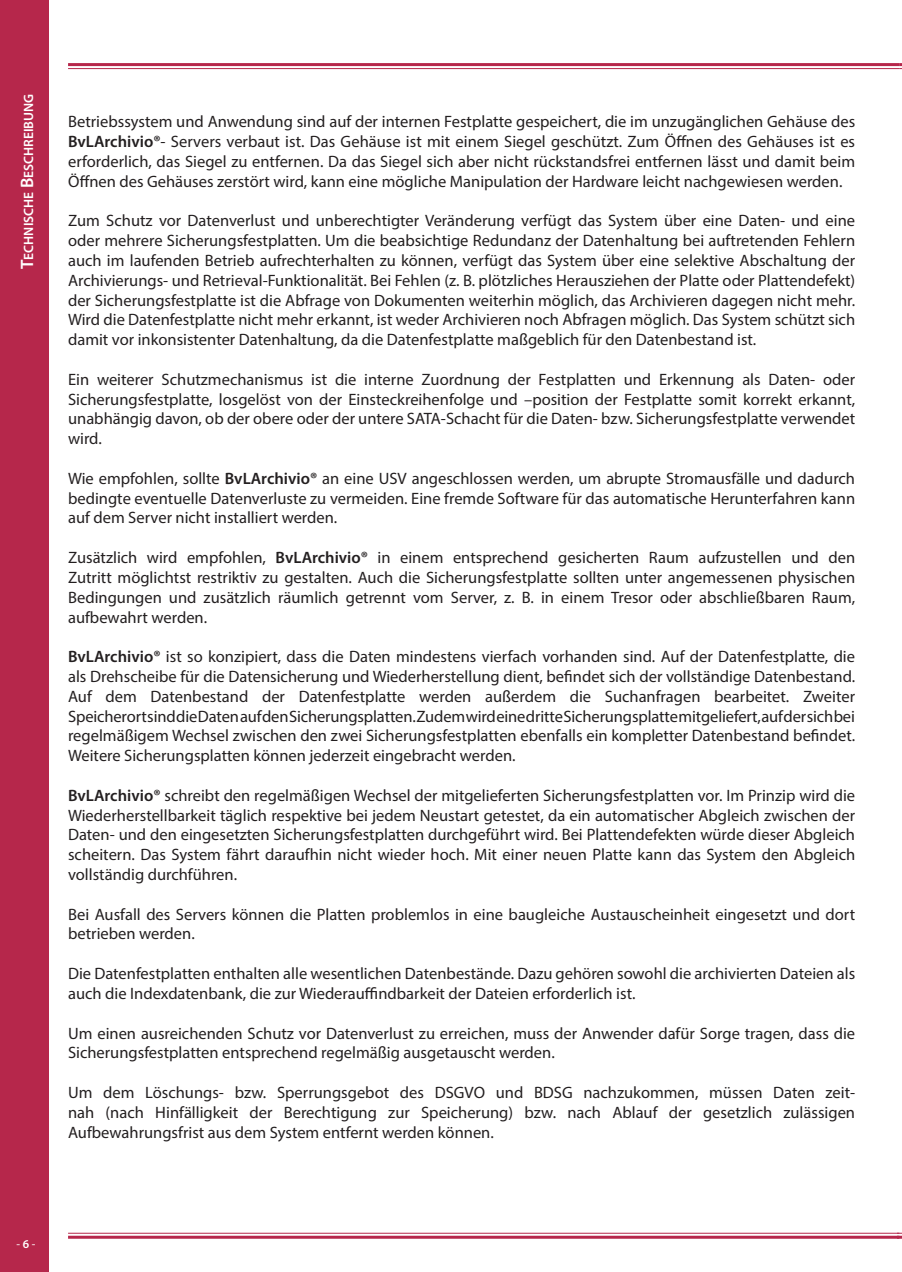
<style>
.page{position:relative;width:902px;height:1272px;background:#fff}
.page>*{position:absolute;margin:0;border:0;box-sizing:border-box;transform-origin:0 0}
.t1{font:16.5px/19.8px "Myriad Pro";color:#231f20;text-align:justify}
.t2{font:600 13.5px "Myriad Pro";color:#fff}
.t3{font:12px "Myriad Pro";color:#fff}
.s1{font-size:18px}
.s2{font-weight:600}
</style>
<div class="page">
<div style="left:0;top:0;width:48px;height:1271px;background:#b6274b"></div>
<hr style="left:68px;top:63px;width:831px;height:3px;background:#b6274b">
<hr style="left:68px;top:68px;width:831px;height:1px;background:#b6274b">
<hr style="left:68px;top:1232px;width:831px;height:1px;background:#b6274b">
<hr style="left:68px;top:1235px;width:831px;height:3px;background:#b6274b">
<svg style="left:896px;top:1232px;width:5px;height:6px"></svg>
<p class="t2" style="left:20px;top:269px;width:177px;rotate:-90deg"><span class="s1">T</span>echnische <span class="s1">B</span>eschreibung</p>
<p class="t1" style="left:68px;top:111px;width:788px">Betriebssystem und Anwendung sind auf der internen Festplatte gespeichert, die im unzugänglichen Gehäuse des <span class="s2">BvLArchivio®</span>- Servers verbaut ist. Das Gehäuse ist mit einem Siegel geschützt. Zum Öffnen des Gehäuses ist es erforderlich, das Siegel zu entfernen. Da das Siegel sich aber nicht rückstandsfrei entfernen lässt und damit beim Öffnen des Gehäuses zerstört wird, kann eine mögliche Manipulation der Hardware leicht nachgewiesen werden.</p>
<p class="t1" style="left:68px;top:210px;width:788px">Zum Schutz vor Datenverlust und unberechtigter Veränderung verfügt das System über eine Daten- und eine oder mehrere Sicherungsfestplatten. Um die beabsichtige Redundanz der Datenhaltung bei auftretenden Fehlern auch im laufenden Betrieb aufrechterhalten zu können, verfügt das System über eine selektive Abschaltung der Archivierungs- und Retrieval-Funktionalität. Bei Fehlen (z. B. plötzliches Herausziehen der Platte oder Plattendefekt) der Sicherungsfestplatte ist die Abfrage von Dokumenten weiterhin möglich, das Archivieren dagegen nicht mehr.<br>Wird die Datenfestplatte nicht mehr erkannt, ist weder Archivieren noch Abfragen möglich. Das System schützt sich damit vor inkonsistenter Datenhaltung, da die Datenfestplatte maßgeblich für den Datenbestand ist.</p>
<p class="t1" style="left:68px;top:369px;width:788px">Ein weiterer Schutzmechanismus ist die interne Zuordnung der Festplatten und Erkennung als Daten- oder Sicherungsfestplatte, losgelöst von der Einsteckreihenfolge und –position der Festplatte somit korrekt erkannt, unabhängig davon, ob der obere oder der untere SATA-Schacht für die Daten- bzw. Sicherungsfestplatte verwendet wird.</p>
<p class="t1" style="left:68px;top:468px;width:788px">Wie empfohlen, sollte <span class="s2">BvLArchivio®</span> an eine USV angeschlossen werden, um abrupte Stromausfälle und dadurch bedingte eventuelle Datenverluste zu vermeiden. Eine fremde Software für das automatische Herunterfahren kann auf dem Server nicht installiert werden.</p>
<p class="t1" style="left:68px;top:547px;width:788px">Zusätzlich wird empfohlen, <span class="s2">BvLArchivio®</span> in einem entsprechend gesicherten Raum aufzustellen und den Zutritt möglichtst restriktiv zu gestalten. Auch die Sicherungsfestplatte sollten unter angemessenen physischen Bedingungen und zusätzlich räumlich getrennt vom Server, z. B. in einem Tresor oder abschließbaren Raum, aufbewahrt werden.</p>
<p class="t1" style="left:68px;top:646px;width:788px"><span class="s2">BvLArchivio®</span> ist so konzipiert, dass die Daten mindestens vierfach vorhanden sind. Auf der Datenfestplatte, die als Drehscheibe für die Datensicherung und Wiederherstellung dient, befindet sich der vollständige Datenbestand.<br>Auf dem Datenbestand der Datenfestplatte werden außerdem die Suchanfragen bearbeitet. Zweiter Speicherort sind die Daten auf den Sicherungsplatten. Zudem wird eine dritte Sicherungsplatte mitgeliefert, auf der sich bei regelmäßigem Wechsel zwischen den zwei Sicherungsfestplatten ebenfalls ein kompletter Datenbestand befindet.<br>Weitere Sicherungsplatten können jederzeit eingebracht werden.</p>
<p class="t1" style="left:68px;top:785px;width:788px"><span class="s2">BvLArchivio®</span> schreibt den regelmäßigen Wechsel der mitgelieferten Sicherungsfestplatten vor. Im Prinzip wird die Wiederherstellbarkeit täglich respektive bei jedem Neustart getestet, da ein automatischer Abgleich zwischen der Daten- und den eingesetzten Sicherungsfestplatten durchgeführt wird. Bei Plattendefekten würde dieser Abgleich scheitern. Das System fährt daraufhin nicht wieder hoch. Mit einer neuen Platte kann das System den Abgleich vollständig durchführen.</p>
<p class="t1" style="left:68px;top:903px;width:788px">Bei Ausfall des Servers können die Platten problemlos in eine baugleiche Austauscheinheit eingesetzt und dort betrieben werden.</p>
<p class="t1" style="left:68px;top:963px;width:788px">Die Datenfestplatten enthalten alle wesentlichen Datenbestände. Dazu gehören sowohl die archivierten Dateien als auch die Indexdatenbank, die zur Wiederauffindbarkeit der Dateien erforderlich ist.</p>
<p class="t1" style="left:68px;top:1022px;width:788px">Um einen ausreichenden Schutz vor Datenverlust zu erreichen, muss der Anwender dafür Sorge tragen, dass die<br>Sicherungsfestplatten entsprechend regelmäßig ausgetauscht werden.</p>
<p class="t1" style="left:68px;top:1082px;width:788px">Um dem Löschungs- bzw. Sperrungsgebot des DSGVO und BDSG nachzukommen, müssen Daten zeit&shy;nah (nach Hinfälligkeit der Berechtigung zur Speicherung) bzw. nach Ablauf der gesetzlich zulässigen Aufbewahrungsfrist aus dem System entfernt werden können.</p>
<p class="t3" style="left:17px;top:1236px;width:20px">- <span class="s2">6</span> -</p>
</div>
